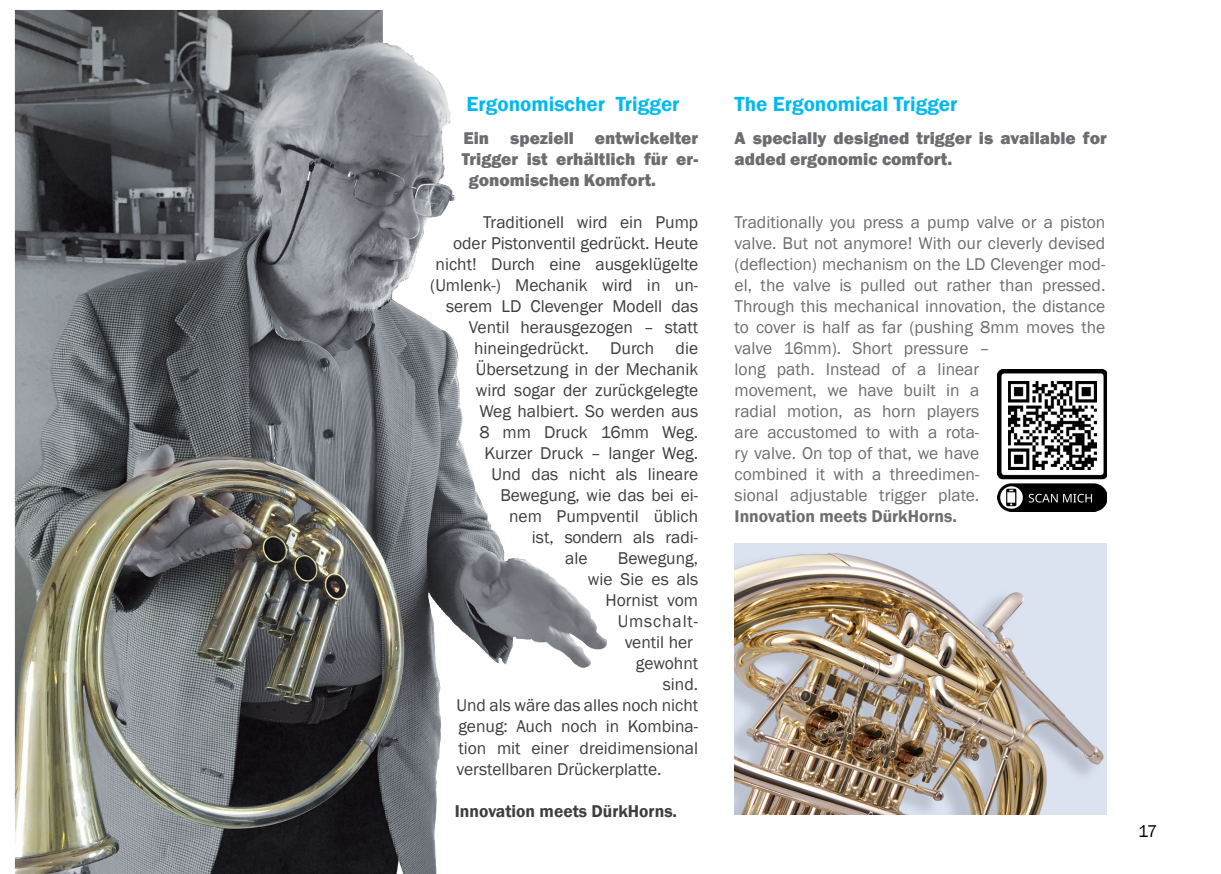
<style>
.page{position:relative;width:1221px;height:874px;background:#fff}
.page>*{position:absolute;margin:0;border:0;box-sizing:border-box;transform-origin:0 0}
.t1{font:600 21px "Franklin Gothic";color:#00b9ef}
.t2{font:17.5px "Franklin Gothic";color:#3e3e3f}
.t3{font:17.5px/21px "Franklin Gothic";color:#6c6d70}
.t4{font:800 17.5px/21px "Franklin Gothic";color:#6c6d70}
.t5{font:600 17.5px "Franklin Gothic";color:#3e3e3f}
.t6{font:600 17.5px "Franklin Gothic";color:#6c6d70}
.t7{font:17.5px "Franklin Gothic";letter-spacing:.05em;color:#3e3e3f}
.t8{font:17.5px "Franklin Gothic";color:#000001}
</style>
<div class="page">
<img style="left:734px;top:543px;width:372px;height:271px">
<img style="left:15px;top:10px;width:415px;height:863px">
<img style="left:430px;top:72px;width:25px;height:145px">
<img style="left:430px;top:335px;width:59px;height:321px">
<img style="left:489px;top:522px;width:59px;height:142px">
<img style="left:548px;top:574px;width:59px;height:94px">
<img style="left:997px;top:369px;width:109px;height:142px">
<img style="left:1008px;top:381px;width:88px;height:88px">
<p class="t1" style="left:466px;top:91px;width:214px">Ergonomischer Trigger</p>
<p class="t1" style="left:734px;top:91px;width:224px">The Ergonomical Trigger</p>
<p class="t4" style="left:463px;top:127px;width:236px">Ein speziell entwickelter</p>
<p class="t4" style="left:462px;top:148px;width:238px">Trigger ist erhältlich für er-</p>
<p class="t4" style="left:469px;top:169px;width:189px">gonomischen Komfort.</p>
<p class="t2" style="left:483px;top:211px;width:216px">Traditionell wird ein Pump</p>
<p class="t2" style="left:453px;top:232px;width:246px">oder Pistonventil gedrückt. Heute</p>
<p class="t2" style="left:435px;top:253px;width:264px">nicht! Durch eine ausgeklügelte</p>
<p class="t2" style="left:430px;top:274px;width:269px">(Umlenk-) Mechanik wird in un-</p>
<p class="t2" style="left:446px;top:295px;width:254px">serem LD Clevenger Modell das</p>
<p class="t2" style="left:469px;top:316px;width:231px">Ventil herausgezogen – statt</p>
<p class="t2" style="left:474px;top:337px;width:226px">hineingedrückt. Durch die</p>
<p class="t2" style="left:476px;top:358px;width:224px">Übersetzung in der Mechanik</p>
<p class="t2" style="left:476px;top:379px;width:224px">wird sogar der zurückgelegte</p>
<p class="t2" style="left:479px;top:400px;width:220px">Weg halbiert. So werden aus</p>
<p class="t2" style="left:479px;top:421px;width:220px">8 mm Druck 16mm Weg.</p>
<p class="t2" style="left:484px;top:442px;width:215px">Kurzer Druck – langer Weg.</p>
<p class="t2" style="left:491px;top:463px;width:208px">Und das nicht als lineare</p>
<p class="t2" style="left:500px;top:484px;width:199px">Bewegung, wie das bei ei-</p>
<p class="t2" style="left:509px;top:505px;width:191px">nem Pumpventil üblich</p>
<p class="t2" style="left:532px;top:526px;width:168px">ist, sondern als radi-</p>
<p class="t2" style="left:565px;top:547px;width:24px">ale</p>
<p class="t2" style="left:617px;top:547px;width:82px">Bewegung,</p>
<p class="t2" style="left:588px;top:568px;width:112px">wie Sie es als</p>
<p class="t2" style="left:605px;top:589px;width:94px">Hornist vom</p>
<p class="t7" style="left:617px;top:610px;width:82px">Umschalt-</p>
<p class="t2" style="left:624px;top:631px;width:70px">ventil her</p>
<p class="t2" style="left:636px;top:652px;width:64px">gewohnt</p>
<p class="t2" style="left:662px;top:673px;width:37px">sind.</p>
<p class="t2" style="left:456px;top:694px;width:243px">Und als wäre das alles noch nicht</p>
<p class="t2" style="left:458px;top:715px;width:241px">genug: Auch noch in Kombina-</p>
<p class="t2" style="left:458px;top:736px;width:241px">tion mit einer dreidimensional</p>
<p class="t2" style="left:456px;top:757px;width:206px">verstellbaren Drückerplatte.</p>
<p class="t5" style="left:455px;top:799px;width:224px">Innovation meets DürkHorns.</p>
<p class="t4" style="left:734px;top:127px;width:374px">A specially designed trigger is available for added ergonomic comfort.</p>
<p class="t3" style="left:734px;top:212px;width:372px">Traditionally you press a pump valve or a piston valve. But not anymore! With our cleverly devised (deflection) mechanism on the LD Clevenger mod&shy;el, the valve is pulled out rather than pressed.<br>Through this mechanical innovation, the distance to cover is half as far (pushing 8mm moves the valve 16mm). Short pressure –<br>long path. Instead of a linear<br>movement, we have built in a<br>radial motion, as horn players<br>are accustomed to with a rota-<br>ry valve. On top of that, we have<br>combined it with a threedimen-<br>sional adjustable trigger plate.</p>
<p class="t6" style="left:734px;top:505px;width:224px">Innovation meets DürkHorns.</p>
<p class="t8" style="left:1138px;top:819px;width:21px">17</p>
</div>
